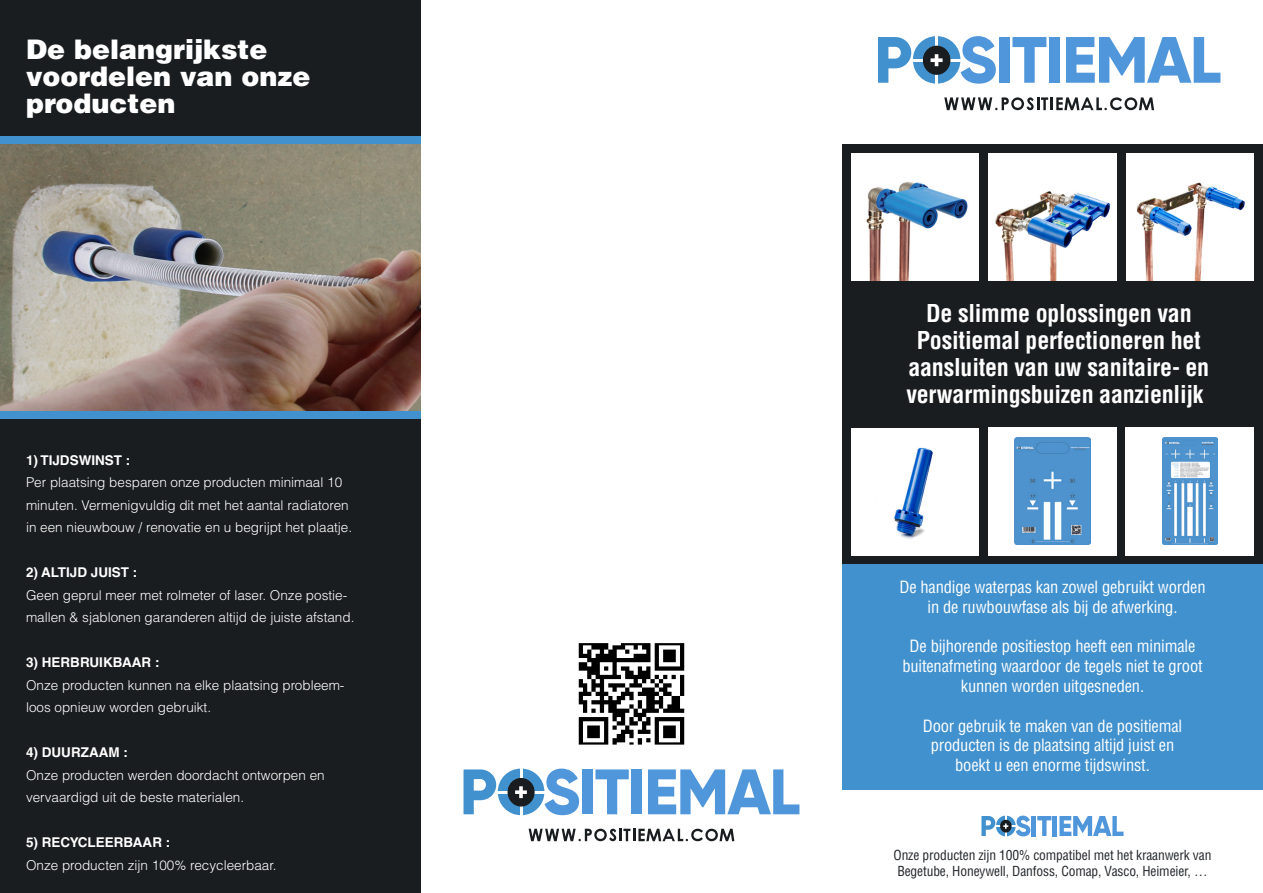
<style>
.page{position:relative;width:1263px;height:893px;background:#fff}
.page>*{position:absolute;margin:0;border:0;box-sizing:border-box;transform-origin:0 0}
.t1{font:900 27px "Helvetica LT Std";color:#fff}
.t2{font:700 condensed 24px "Helvetica LT Std";letter-spacing:-.01em;color:#fff}
.t3{font:condensed 16.5px "Helvetica LT Std";letter-spacing:-.01em;color:#fff}
.t4{font:300 13.5px/22.5px "Helvetica LT Std";color:#fff}
.t5{font:condensed 13.5px "Helvetica LT Std";letter-spacing:-.01em;color:#222529}
.t6{font:700 13.5px "Helvetica LT Std";color:#fff}
.s1{color:#231f20}
</style>
<div class="page">
<div style="left:0;top:0;width:421px;height:893px;background:#191d1f"></div>
<img style="left:850px;top:153px;width:118px;height:128px">
<img style="left:995px;top:191px;width:115px;height:90px">
<img style="left:1125px;top:153px;width:120px;height:128px">
<div style="left:842px;top:145px;width:421px;height:8px;background:#191d1f"></div>
<div style="left:842px;top:145px;width:8px;height:420px;background:#191d1f"></div>
<div style="left:1254px;top:145px;width:9px;height:420px;background:#191d1f"></div>
<div style="left:1117px;top:145px;width:8px;height:420px;background:#191d1f"></div>
<div style="left:979px;top:145px;width:9px;height:420px;background:#191d1f"></div>
<div style="left:842px;top:281px;width:421px;height:9px;background:#191d1f"></div>
<div style="left:842px;top:419px;width:421px;height:8px;background:#191d1f"></div>
<div style="left:842px;top:556px;width:421px;height:9px;background:#191d1f"></div>
<div style="left:842px;top:290px;width:421px;height:129px;background:#191d1f"></div>
<img style="left:1015px;top:437px;width:75px;height:107px">
<img style="left:1162px;top:437px;width:55px;height:107px">
<svg style="left:944px;top:97px;width:210px;height:13px"></svg>
<div style="left:999px;top:37px;width:10px;height:46px;background:#4f96db"></div>
<svg style="left:1012px;top:37px;width:34px;height:46px"></svg>
<div style="left:1049px;top:37px;width:11px;height:46px;background:#4f96db"></div>
<svg style="left:1066px;top:37px;width:154px;height:46px"></svg>
<svg style="left:878px;top:36px;width:118px;height:48px"></svg>
<div style="left:842px;top:565px;width:421px;height:225px;background:#4191ce"></div>
<hr style="left:1032px;top:816px;width:4px;height:20px;background:#4f96db">
<svg style="left:1037px;top:816px;width:14px;height:20px"></svg>
<div style="left:1052px;top:816px;width:5px;height:20px;background:#4f96db"></div>
<svg style="left:1059px;top:816px;width:64px;height:20px"></svg>
<svg style="left:981px;top:816px;width:49px;height:20px"></svg>
<img style="left:0;top:143px;width:421px;height:269px">
<img style="left:893px;top:447px;width:40px;height:92px">
<svg style="left:529px;top:829px;width:205px;height:12px"></svg>
<div style="left:582px;top:769px;width:11px;height:45px;background:#4f96db"></div>
<svg style="left:595px;top:769px;width:34px;height:45px"></svg>
<div style="left:632px;top:769px;width:10px;height:45px;background:#4f96db"></div>
<svg style="left:648px;top:769px;width:151px;height:45px"></svg>
<svg style="left:463px;top:769px;width:116px;height:46px"></svg>
<div style="left:0;top:136px;width:421px;height:7px;background:#4191ce"></div>
<div style="left:0;top:412px;width:421px;height:7px;background:#4191ce"></div>
<svg style="left:579px;top:643px;width:105px;height:102px"></svg>
<p class="t1" style="left:26px;top:31px;width:243px">De belangrijkste</p>
<p class="t1" style="left:26px;top:58px;width:286px">voordelen van onze</p>
<p class="t1" style="left:26px;top:85px;width:151px">producten</p>
<p class="t6" style="left:26px;top:452px;width:106px">1) TIJDSWINST :</p>
<p class="t4" style="left:26px;top:471px;width:328px">Per plaatsing besparen onze producten minimaal 10 minuten. Vermenigvuldig dit met het aantal radiatoren in een nieuwbouw / renovatie en u begrijpt het plaatje.</p>
<p class="t6" style="left:26px;top:564px;width:113px">2) ALTIJD JUIST :</p>
<p class="t4" style="left:26px;top:584px;width:330px">Geen geprul meer met rolmeter of laser. Onze postie&shy;mallen &amp; sjablonen garanderen altijd de juiste afstand.</p>
<p class="t6" style="left:26px;top:654px;width:135px">3) HERBRUIKBAAR :</p>
<p class="t4" style="left:26px;top:674px;width:320px">Onze producten kunnen na elke plaatsing probleem&shy;loos opnieuw worden gebruikt.</p>
<p class="t6" style="left:26px;top:744px;width:103px">4) DUURZAAM :</p>
<p class="t4" style="left:26px;top:764px;width:300px">Onze producten werden doordacht ontworpen en vervaardigd uit de beste materialen.</p>
<p class="t6" style="left:26px;top:834px;width:146px">5) RECYCLEERBAAR :</p>
<p class="t4" style="left:26px;top:854px;width:252px">Onze producten zijn 100% recycleerbaar.</p>
<p class="t2" style="left:926px;top:298px;width:267px">De slimme oplossingen van</p>
<p class="t2" style="left:917px;top:325px;width:285px">Positiemal perfectioneren het</p>
<p class="t2" style="left:908px;top:352px;width:302px">aansluiten van uw sanitaire- en</p>
<p class="t2" style="left:906px;top:379px;width:306px">verwarmingsbuizen aanzienlijk<span class="s1">.</span></p>
<p class="t3" style="left:899px;top:577px;width:308px">De handige waterpas kan zowel gebruikt worden</p>
<p class="t3" style="left:927px;top:596px;width:251px">in de ruwbouwfase als bij de afwerking.</p>
<p class="t3" style="left:910px;top:636px;width:287px">De bijhorende positiestop heeft een minimale</p>
<p class="t3" style="left:902px;top:656px;width:302px">buitenafmeting waardoor de tegels niet te groot</p>
<p class="t3" style="left:961px;top:676px;width:185px">kunnen worden uitgesneden.</p>
<p class="t3" style="left:923px;top:715px;width:261px">Door gebruik te maken van de positiemal</p>
<p class="t3" style="left:931px;top:735px;width:245px">producten is de plaatsing altijd juist en</p>
<p class="t3" style="left:955px;top:755px;width:196px">boekt u een enorme tijdswinst.</p>
<p class="t5" style="left:893px;top:847px;width:319px">Onze producten zijn 100% compatibel met het kraanwerk van</p>
<p class="t5" style="left:897px;top:863px;width:312px">Begetube, Honeywell, Danfoss, Comap, Vasco, Heimeier, …</p>
</div>
